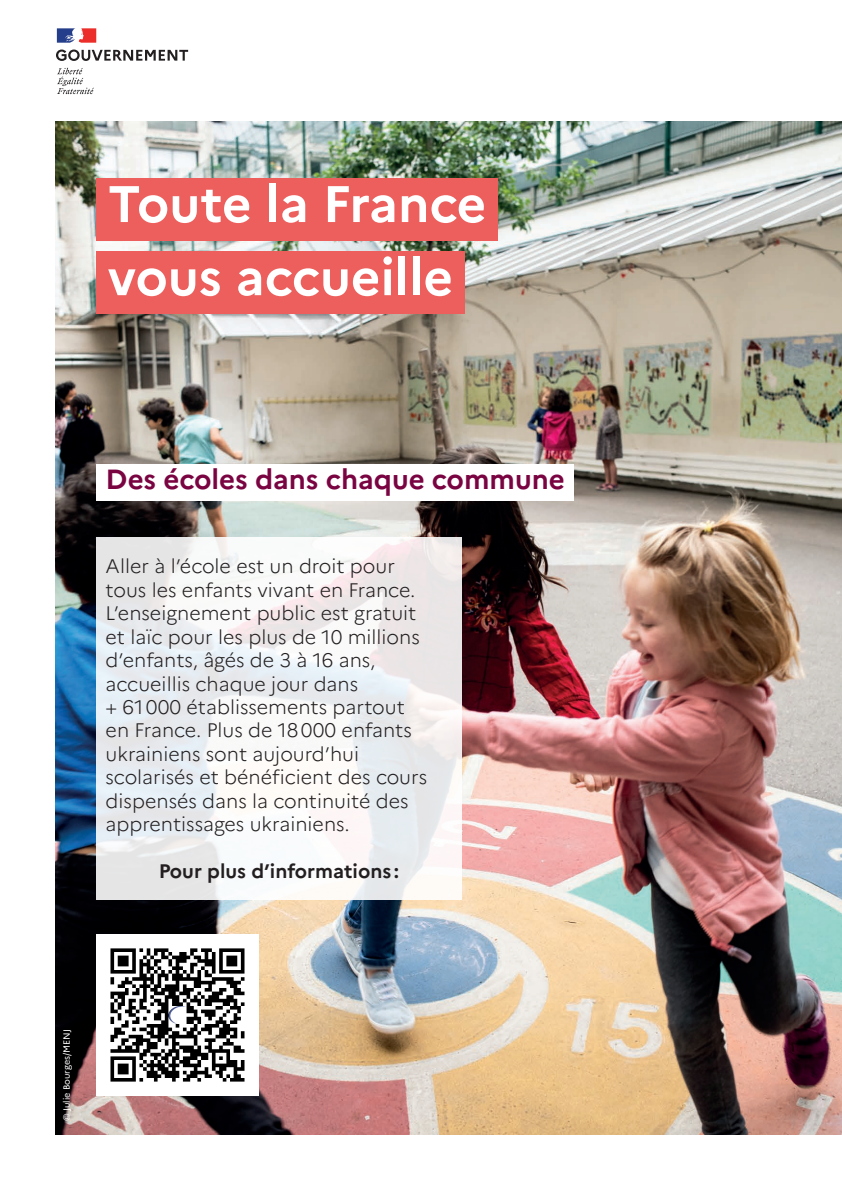
<style>
.page{position:relative;width:842px;height:1191px;background:#fff}
.page>*{position:absolute;margin:0;border:0;box-sizing:border-box;transform-origin:0 0}
.Titre_p1{font:700 51.2px "Marianne";color:#fff}
.TITRE{font:700 27.7px "Marianne";color:#7a0441}
.t1{font:300 19.6px/23.5px "Marianne";color:#231f20}
.t2{font:700 19.6px "Marianne";color:#231f20}
.t3{font:9px "Marianne";color:#fff}
</style>
<div class="page">
<svg style="left:56px;top:50px;width:132px;height:11px"></svg>
<svg style="left:57px;top:68px;width:37px;height:26px"></svg>
<svg style="left:57px;top:28px;width:39px;height:15px"></svg>
<img style="left:56px;top:122px;width:786px;height:1012px">
<svg style="left:96px;top:537px;width:365px;height:362px"></svg>
<div style="left:96px;top:464px;width:478px;height:37px;background:#fff"></div>
<img style="left:96px;top:934px;width:162px;height:161px">
<div style="left:96px;top:178px;width:402px;height:63px;background:#ed5f5d"></div>
<div style="left:96px;top:251px;width:369px;height:63px;background:#ed5f5d"></div>
<p class="Titre_p1" style="left:108px;top:172px;width:380px">Toute la France</p>
<p class="Titre_p1" style="left:108px;top:246px;width:347px">vous accueille</p>
<p class="TITRE" style="left:106px;top:462px;width:461px">Des écoles dans chaque commune</p>
<p class="t1" style="left:106px;top:554px;width:323px">Aller à l’école est un droit pour tous les enfants vivant en France.<br>L’enseignement public est gratuit et laïc pour les plus de 10 millions d’enfants, âgés de 3 à 16 ans, accueillis chaque jour dans<br>+ 61000 établissements partout en France. Plus de 18000 enfants ukrainiens sont aujourd’hui scolarisés et bénéficient des cours dispensés dans la continuité des apprentissages ukrainiens.</p>
<p class="t2" style="left:159px;top:859px;width:242px">Pour plus d’informations :</p>
<p class="t3" style="left:61px;top:1121px;width:93px;rotate:-90deg">© Julie Bourges/MENJ</p>
</div>
